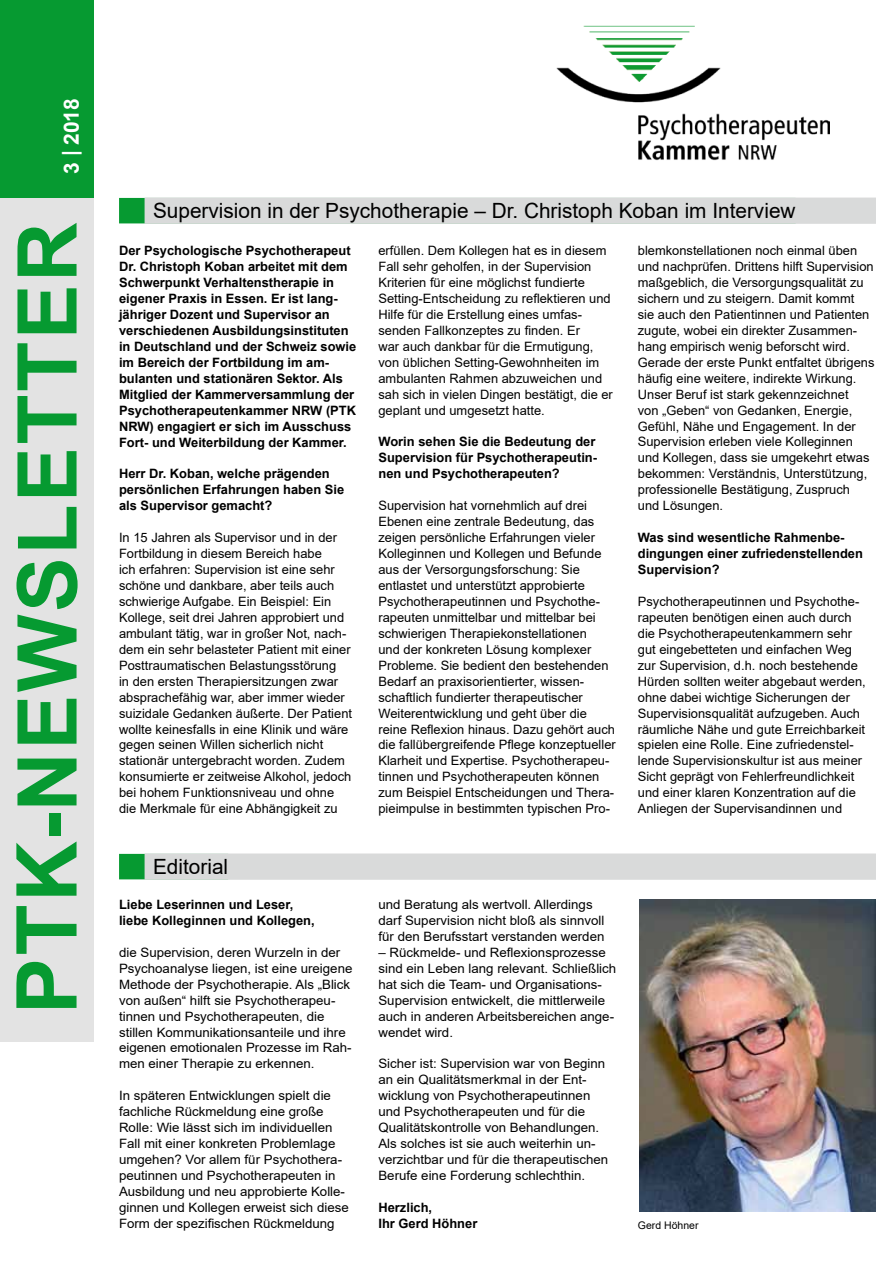
<style>
.page{position:relative;width:893px;height:1263px;background:#fff}
.page>*{position:absolute;margin:0;border:0;box-sizing:border-box;transform-origin:0 0}
.t1{font:700 82.5px "Arial";color:#069a31}
.t2{font:21px "Arial";color:#000}
.t3{font:700 21px "Arial";color:#fff}
.t4{font:12.9px/15.9px "Arial";color:#000}
.t5{font:700 12.9px/15.9px "Arial";color:#000}
.t6{font:10.5px "Arial";color:#000}
.s1{font-size:84px}
</style>
<div class="page">
<div style="left:0;top:192px;width:94px;height:850px;background:#e3e3e3"></div>
<div style="left:0;top:0;width:94px;height:198px;background:#069a31"></div>
<img style="left:556px;top:67px;width:274px;height:94px">
<img style="left:579px;top:26px;width:121px;height:59px">
<div style="left:119px;top:198px;width:677px;height:25px;background:#069a31"></div>
<div style="left:145px;top:198px;width:731px;height:26px;background:#d9dada"></div>
<img style="left:639px;top:899px;width:236px;height:313px">
<div style="left:119px;top:854px;width:109px;height:25px;background:#069a31"></div>
<div style="left:145px;top:853px;width:731px;height:27px;background:#d9dada"></div>
<h2 class="t3" style="left:56px;top:174px;width:77px;rotate:-90deg">3 | 2018</h2>
<h1 class="t1" style="left:-11px;top:1014px;width:793px;rotate:-90deg"><span class="s1">PTK-</span>NewsletteR</h1>
<h2 class="t2" style="left:153px;top:196px;width:644px">Supervision in der Psychotherapie – Dr. Christoph Koban im Interview</h2>
<p class="t5" style="left:119px;top:243px;width:239px">Der Psychologische Psychotherapeut Dr. Christoph Koban arbeitet mit dem Schwerpunkt Verhaltenstherapie in eigener Praxis in Essen. Er ist lang&shy;jähriger Dozent und Supervisor an verschiedenen Ausbildungsinstituten in Deutschland und der Schweiz sowie im Bereich der Fortbildung im am&shy;bulanten und stationären Sektor. Als Mitglied der Kammerversammlung der Psychotherapeutenkammer NRW (PTK NRW) engagiert er sich im Ausschuss Fort- und Weiterbildung der Kammer.</p>
<p class="t5" style="left:119px;top:466px;width:227px">Herr Dr. Koban, welche prägenden persönlichen Erfahrungen haben Sie als Supervisor gemacht?</p>
<p class="t4" style="left:119px;top:530px;width:235px">In 15 Jahren als Supervisor und in der Fortbildung in diesem Bereich habe<br>ich erfahren: Supervision ist eine sehr schöne und dankbare, aber teils auch schwierige Aufgabe. Ein Beispiel: Ein Kollege, seit drei Jahren approbiert und ambulant tätig, war in großer Not, nach&shy;dem ein sehr belasteter Patient mit einer Posttraumatischen Belastungsstörung<br>in den ersten Therapiersitzungen zwar absprachefähig war, aber immer wieder suizidale Gedanken äußerte. Der Patient wollte keinesfalls in eine Klinik und wäre gegen seinen Willen sicherlich nicht stationär untergebracht worden. Zudem konsumierte er zeitweise Alkohol, jedoch bei hohem Funktionsniveau und ohne die Merkmale für eine Abhängigkeit zu</p>
<h2 class="t2" style="left:153px;top:852px;width:77px">Editorial</h2>
<p class="t5" style="left:119px;top:897px;width:197px">Liebe Leserinnen und Leser, liebe Kolleginnen und Kollegen,</p>
<p class="t4" style="left:119px;top:944px;width:235px">die Supervision, deren Wurzeln in der Psychoanalyse liegen, ist eine ureigene Methode der Psychotherapie. Als „Blick von außen“ hilft sie Psychotherapeu&shy;tinnen und Psychotherapeuten, die stillen Kommunikationsanteile und ihre eigenen emotionalen Prozesse im Rah&shy;men einer Therapie zu erkennen.</p>
<p class="t4" style="left:119px;top:1088px;width:231px">In späteren Entwicklungen spielt die fachliche Rückmeldung eine große Rolle: Wie lässt sich im individuellen Fall mit einer konkreten Problemlage umgehen? Vor allem für Psychothera&shy;peutinnen und Psychotherapeuten in Ausbildung und neu approbierte Kolle&shy;ginnen und Kollegen erweist sich diese Form der spezifischen Rückmeldung</p>
<p class="t4" style="left:378px;top:243px;width:236px">erfüllen. Dem Kollegen hat es in diesem Fall sehr geholfen, in der Supervision Kriterien für eine möglichst fundierte Setting-Entscheidung zu reflektieren und Hilfe für die Erstellung eines umfas&shy;senden Fallkonzeptes zu finden. Er<br>war auch dankbar für die Ermutigung, von üblichen Setting-Gewohnheiten im ambulanten Rahmen abzuweichen und sah sich in vielen Dingen bestätigt, die er geplant und umgesetzt hatte.</p>
<p class="t5" style="left:378px;top:434px;width:220px">Worin sehen Sie die Bedeutung der<br>Supervision für Psychotherapeutin&shy;nen und Psychotherapeuten?</p>
<p class="t4" style="left:378px;top:498px;width:239px">Supervision hat vornehmlich auf drei Ebenen eine zentrale Bedeutung, das zeigen persönliche Erfahrungen vieler Kolleginnen und Kollegen und Befunde aus der Versorgungsforschung: Sie entlastet und unterstützt approbierte Psychotherapeutinnen und Psychothe&shy;rapeuten unmittelbar und mittelbar bei schwierigen Therapiekonstellationen<br>und der konkreten Lösung komplexer Probleme. Sie bedient den bestehenden Bedarf an praxisorientierter, wissen&shy;schaftlich fundierter therapeutischer Weiterentwicklung und geht über die reine Reflexion hinaus. Dazu gehört auch die fallübergreifende Pflege konzeptueller Klarheit und Expertise. Psychotherapeu&shy;tinnen und Psychotherapeuten können zum Beispiel Entscheidungen und Thera&shy;pieimpulse in bestimmten typischen Pro-</p>
<p class="t4" style="left:638px;top:243px;width:238px">blemkonstellationen noch einmal üben und nachprüfen. Drittens hilft Supervision maßgeblich, die Versorgungsqualität zu sichern und zu steigern. Damit kommt<br>sie auch den Patientinnen und Patienten zugute, wobei ein direkter Zusammen&shy;hang empirisch wenig beforscht wird.<br>Gerade der erste Punkt entfaltet übrigens häufig eine weitere, indirekte Wirkung.<br>Unser Beruf ist stark gekennzeichnet<br>von „Geben“ von Gedanken, Energie, Gefühl, Nähe und Engagement. In der Supervision erleben viele Kolleginnen und Kollegen, dass sie umgekehrt etwas bekommen: Verständnis, Unterstützung, professionelle Bestätigung, Zuspruch und Lösungen.</p>
<p class="t5" style="left:638px;top:530px;width:227px">Was sind wesentliche Rahmenbe&shy;dingungen einer zufriedenstellenden<br>Supervision?</p>
<p class="t4" style="left:638px;top:593px;width:230px">Psychotherapeutinnen und Psychothe&shy;rapeuten benötigen einen auch durch die Psychotherapeutenkammern sehr gut eingebetteten und einfachen Weg zur Supervision, d.h. noch bestehende Hürden sollten weiter abgebaut werden, ohne dabei wichtige Sicherungen der Supervisionsqualität aufzugeben. Auch räumliche Nähe und gute Erreichbarkeit spielen eine Rolle. Eine zufriedenstel&shy;lende Supervisionskultur ist aus meiner Sicht geprägt von Fehlerfreundlichkeit und einer klaren Konzentration auf die Anliegen der Supervisandinnen und</p>
<p class="t4" style="left:378px;top:896px;width:227px">und Beratung als wertvoll. Allerdings darf Supervision nicht bloß als sinnvoll für den Berufsstart verstanden werden</p>
<p class="t4" style="left:378px;top:944px;width:239px">– Rückmelde- und Reflexionsprozesse sind ein Leben lang relevant. Schließlich hat sich die Team- und Organisations-Supervision entwickelt, die mittlerweile auch in anderen Arbeitsbereichen ange&shy;wendet wird.</p>
<p class="t4" style="left:378px;top:1056px;width:231px">Sicher ist: Supervision war von Beginn an ein Qualitätsmerkmal in der Ent&shy;wicklung von Psychotherapeutinnen und Psychotherapeuten und für die Qualitätskontrolle von Behandlungen.<br>Als solches ist sie auch weiterhin un&shy;verzichtbar und für die therapeutischen Berufe eine Forderung schlechthin.</p>
<p class="t5" style="left:378px;top:1199px;width:100px">Herzlich,<br>Ihr Gerd Höhner</p>
<p class="t6" style="left:638px;top:1218px;width:62px">Gerd Höhner</p>
</div>
